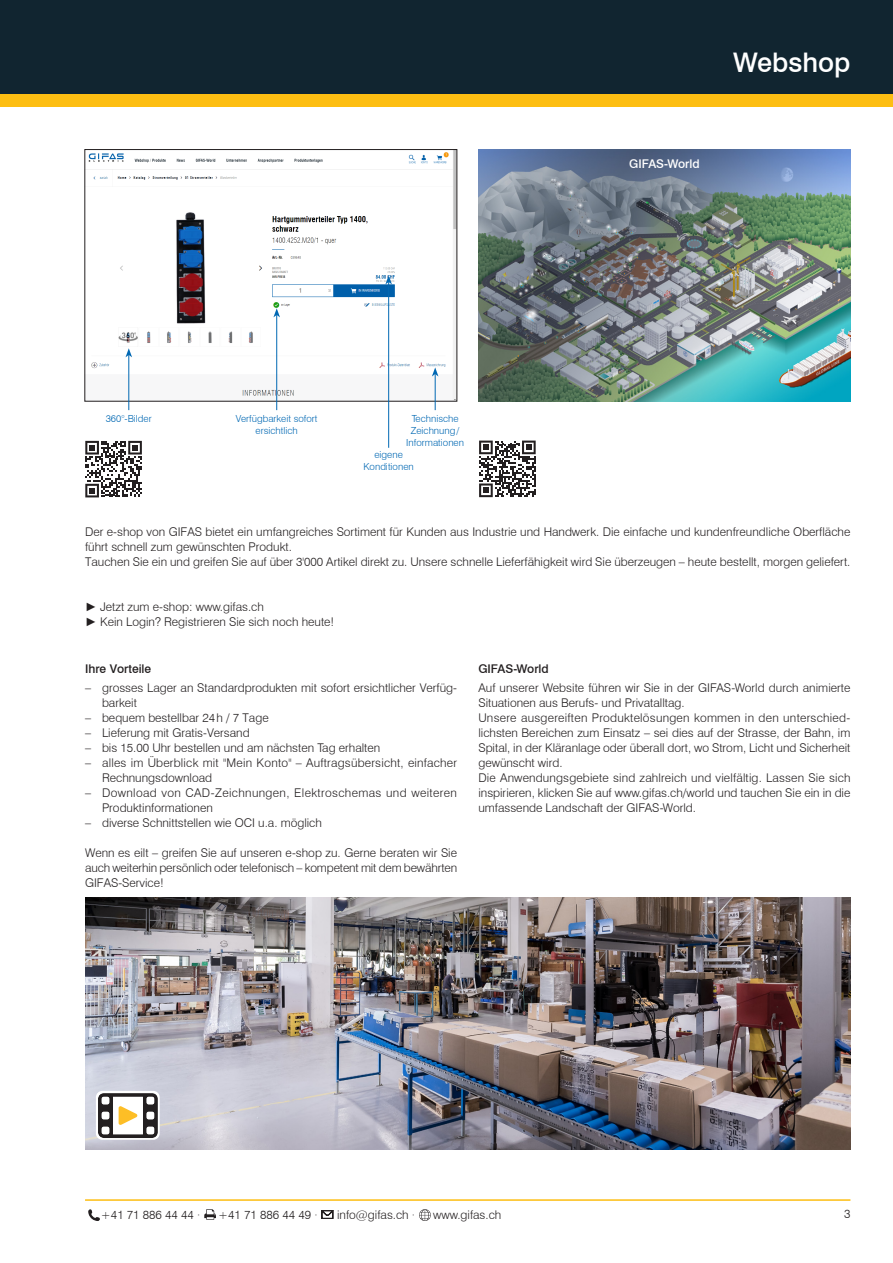
<style>
.page{position:relative;width:893px;height:1263px;background:#fff}
.page>*{position:absolute;margin:0;border:0;box-sizing:border-box;transform-origin:0 0}
.t1{font:500 27px "Swiss 721 BT";color:#fff}
.t2{font:300 12px/15px "Swiss 721 BT";color:#231f20}
.t3{font:300 12px/15px "Swiss 721 BT";letter-spacing:.03em;color:#231f20}
.t4{font:500 12px "Swiss 721 BT";color:#231f20}
.t5{font:500 12px "Swiss 721 BT";color:#fff}
.t6{font:300 9.75px/12px "Swiss 721 BT";color:#0168b3;text-align:center}
.s1{font-family:"Times New Roman";font-weight:700}
</style>
<div class="page">
<div style="left:0;top:89px;width:893px;height:17px;background:#fdbe12"></div>
<div style="left:0;top:0;width:893px;height:94px;background:#112530"></div>
<hr style="left:85px;top:1199px;width:765px;height:2px;background:#fdbe12">
<svg style="left:88px;top:1209px;width:12px;height:12px"></svg>
<svg style="left:204px;top:1209px;width:12px;height:11px"></svg>
<svg style="left:322px;top:1210px;width:11px;height:9px"></svg>
<svg style="left:419px;top:1209px;width:12px;height:12px"></svg>
<svg style="left:479px;top:441px;width:57px;height:56px"></svg>
<svg style="left:85px;top:441px;width:57px;height:56px"></svg>
<img style="left:85px;top:897px;width:765px;height:252px">
<div style="left:96px;top:1091px;width:64px;height:49px;background:#fff;border-radius:6px"></div>
<svg style="left:98px;top:1093px;width:60px;height:45px"></svg>
<img style="left:478px;top:150px;width:372px;height:251px">
<img style="left:87px;top:151px;width:368px;height:248px">
<div style="left:85px;top:149px;width:372px;height:252px;border:1px solid #231f20"></div>
<hr style="left:129px;top:355px;width:1px;height:55px;background:#0168b3">
<svg style="left:125px;top:348px;width:7px;height:9px"></svg>
<hr style="left:276px;top:315px;width:1px;height:95px;background:#0168b3">
<svg style="left:273px;top:308px;width:7px;height:9px"></svg>
<hr style="left:388px;top:282px;width:1px;height:166px;background:#0168b3">
<svg style="left:385px;top:275px;width:7px;height:9px"></svg>
<hr style="left:435px;top:374px;width:1px;height:36px;background:#0168b3">
<svg style="left:432px;top:367px;width:6px;height:9px"></svg>
<p class="t6" style="left:106px;top:412px;width:48px">360°-Bilder</p>
<p class="t6" style="left:236px;top:412px;width:83px">Verfügbarkeit sofort ersichtlich</p>
<p class="t6" style="left:406px;top:412px;width:59px">Technische<br>Zeichnung/<br>Informationen</p>
<p class="t6" style="left:364px;top:449px;width:52px">eigene<br>Konditionen</p>
<p class="t5" style="left:629px;top:157px;width:72px">GIFAS-World</p>
<h1 class="t1" style="left:733px;top:46px;width:119px">Webshop</h1>
<p class="t2" style="left:85px;top:524px;width:767px">Der e-shop von GIFAS bietet ein umfangreiches Sortiment für Kunden aus Industrie und Handwerk. Die einfache und kundenfreundliche Oberfläche führt schnell zum gewünschten Produkt.<br>Tauchen Sie ein und greifen Sie auf über 3'000 Artikel direkt zu. Unsere schnelle Lieferfähigkeit wird Sie überzeugen – heute bestellt, morgen geliefert.</p>
<p class="t2" style="left:85px;top:599px;width:251px"><span class="s1">►</span> Jetzt zum e-shop: www.gifas.ch<br><span class="s1">►</span> Kein Login? Registrieren Sie sich noch heute!</p>
<p class="t4" style="left:85px;top:661px;width:68px">Ihre Vorteile</p>
<p class="t2" style="left:102px;top:680px;width:357px;text-indent:-17px">– grosses Lager an Standardprodukten mit sofort ersichtlicher Verfüg&shy;barkeit</p>
<p class="t2" style="left:85px;top:710px;width:185px">– bequem bestellbar 24h / 7 Tage</p>
<p class="t2" style="left:85px;top:725px;width:166px">– Lieferung mit Gratis-Versand</p>
<p class="t2" style="left:85px;top:740px;width:297px">– bis 15.00 Uhr bestellen und am nächsten Tag erhalten</p>
<p class="t2" style="left:102px;top:755px;width:357px;text-indent:-17px">– alles im Überblick mit "Mein Konto" – Auftragsübersicht, einfacher<br>Rechnungsdownload</p>
<p class="t3" style="left:102px;top:785px;width:356px;text-indent:-17px">– Download von CAD-Zeichnungen, Elektroschemas und weiteren<br>Produktinformationen</p>
<p class="t2" style="left:85px;top:815px;width:238px">– diverse Schnittstellen wie OCI u.a. möglich</p>
<p class="t2" style="left:85px;top:845px;width:374px;text-align:justify">Wenn es eilt – greifen Sie auf unseren e-shop zu. Gerne beraten wir Sie auch weiterhin persönlich oder telefonisch – kompetent mit dem bewährten GIFAS-Service!</p>
<p class="t4" style="left:478px;top:661px;width:72px">GIFAS-World</p>
<p class="t2" style="left:478px;top:680px;width:374px">Auf unserer Website führen wir Sie in der GIFAS-World durch animierte Situationen aus Berufs- und Privatalltag.<br>Unsere ausgereiften Produktelösungen kommen in den unterschied&shy;lichsten Bereichen zum Einsatz – sei dies auf der Strasse, der Bahn, im Spital, in der Kläranlage oder überall dort, wo Strom, Licht und Sicherheit gewünscht wird.<br>Die Anwendungsgebiete sind zahlreich und vielfältig. Lassen Sie sich inspirieren, klicken Sie auf www.gifas.ch/world und tauchen Sie ein in die umfassende Landschaft der GIFAS-World.</p>
<p class="t2" style="left:101px;top:1207px;width:101px">+41 71 886 44 44 ·</p>
<p class="t2" style="left:218px;top:1207px;width:101px">+41 71 886 44 49 ·</p>
<p class="t2" style="left:337px;top:1207px;width:80px">info@gifas.ch ·</p>
<p class="t2" style="left:433px;top:1207px;width:70px">www.gifas.ch</p>
<p class="t2" style="left:844px;top:1206px;width:8px">3</p>
</div>
